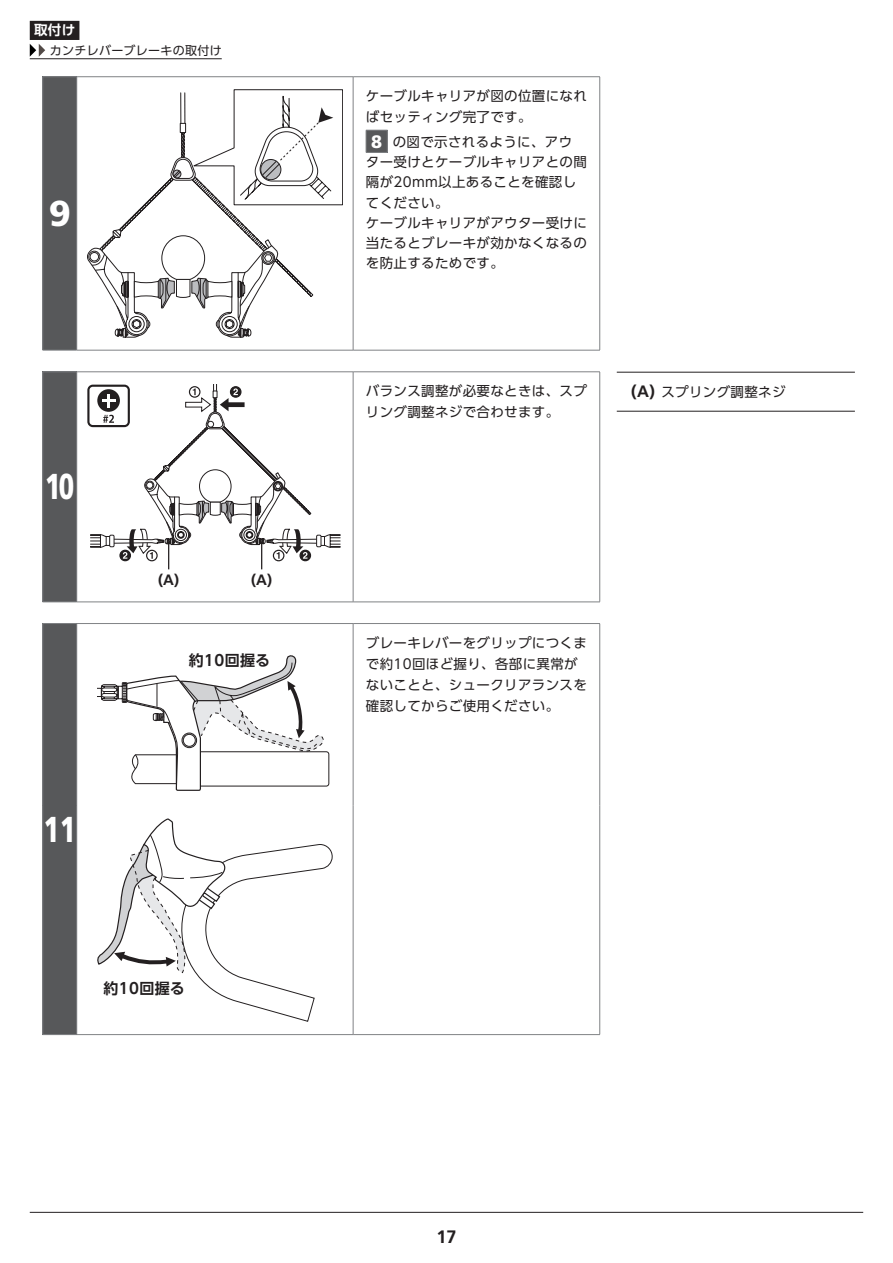
<style>
.page{position:relative;width:893px;height:1263px;background:#fff}
.page>*{position:absolute;margin:0;border:0;box-sizing:border-box;transform-origin:0 0}
.t1{font:900 36px "Frutiger LT Pro";color:#fff;scale:.7 1}
.t2{font:900 36px "Frutiger LT Pro";color:#fff}
.t3{font:700 18px "Frutiger LT Pro";color:#231f20}
.t4{font:700 15px "UD Shin Go Pro De";letter-spacing:.025em;color:#231f20}
.t5{font:700 15px "Frutiger LT Pro";color:#231f20}
.t6{font:13.5px/20.2px "UD Shin Go Pro";letter-spacing:.025em;color:#231f20}
.t7{font:700 13.5px "UD Shin Go Pro De";color:#fff}
.t8{font:12px "UD Shin Go Pro";letter-spacing:.025em;color:#231f20}
.s1{font-family:"Frutiger LT Pro";font-weight:900;font-size:18px;color:#fff}
.s2{font-family:"Frutiger LT Pro";font-weight:700;font-size:16.5px}
</style>
<div class="page">
<div style="left:30px;top:21px;width:49px;height:19px;background:#231f20"></div>
<hr style="left:30px;top:58px;width:192px;height:1px;background:#231f20">
<svg style="left:30px;top:44px;width:15px;height:13px"></svg>
<hr style="left:30px;top:1212px;width:833px;height:1px;background:#231f20">
<div style="left:43px;top:77px;width:34px;height:273px;background:#57585a"></div>
<hr style="left:43px;top:76px;width:34px;height:1px;background:#808285">
<hr style="left:42px;top:77px;width:1px;height:273px;background:#808285">
<hr style="left:77px;top:76px;width:276px;height:1px;background:#808285">
<hr style="left:76px;top:77px;width:1px;height:273px;background:#808285">
<hr style="left:353px;top:76px;width:247px;height:1px;background:#808285">
<hr style="left:353px;top:77px;width:1px;height:273px;background:#808285">
<hr style="left:599px;top:77px;width:1px;height:273px;background:#808285">
<hr style="left:43px;top:350px;width:34px;height:1px;background:#808285">
<hr style="left:77px;top:350px;width:276px;height:1px;background:#808285">
<hr style="left:353px;top:350px;width:247px;height:1px;background:#808285">
<svg style="left:87px;top:89px;width:256px;height:248px"></svg>
<svg style="left:366px;top:130px;width:22px;height:23px"></svg>
<div style="left:43px;top:372px;width:34px;height:230px;background:#57585a"></div>
<hr style="left:43px;top:372px;width:34px;height:1px;background:#808285">
<hr style="left:42px;top:372px;width:1px;height:230px;background:#808285">
<hr style="left:77px;top:372px;width:276px;height:1px;background:#808285">
<hr style="left:76px;top:372px;width:1px;height:230px;background:#808285">
<hr style="left:353px;top:372px;width:247px;height:1px;background:#808285">
<hr style="left:353px;top:372px;width:1px;height:230px;background:#808285">
<hr style="left:599px;top:372px;width:1px;height:230px;background:#808285">
<hr style="left:43px;top:602px;width:34px;height:1px;background:#808285">
<hr style="left:77px;top:602px;width:276px;height:1px;background:#808285">
<hr style="left:353px;top:602px;width:247px;height:1px;background:#808285">
<svg style="left:87px;top:385px;width:254px;height:184px"></svg>
<hr style="left:617px;top:411px;width:238px;height:1px;background:#231f20">
<hr style="left:617px;top:372px;width:238px;height:1px;background:#231f20">
<div style="left:43px;top:623px;width:34px;height:411px;background:#57585a"></div>
<hr style="left:43px;top:623px;width:34px;height:1px;background:#808285">
<hr style="left:42px;top:624px;width:1px;height:182px;background:#808285">
<hr style="left:77px;top:623px;width:276px;height:1px;background:#808285">
<hr style="left:76px;top:624px;width:1px;height:182px;background:#808285">
<hr style="left:353px;top:623px;width:247px;height:1px;background:#808285">
<hr style="left:353px;top:624px;width:1px;height:182px;background:#808285">
<hr style="left:599px;top:624px;width:1px;height:182px;background:#808285">
<hr style="left:42px;top:806px;width:1px;height:228px;background:#808285">
<hr style="left:76px;top:806px;width:1px;height:228px;background:#808285">
<hr style="left:353px;top:806px;width:1px;height:228px;background:#808285">
<hr style="left:599px;top:806px;width:1px;height:228px;background:#808285">
<hr style="left:43px;top:1034px;width:34px;height:1px;background:#808285">
<hr style="left:77px;top:1034px;width:276px;height:1px;background:#808285">
<hr style="left:353px;top:1034px;width:247px;height:1px;background:#808285">
<svg style="left:98px;top:655px;width:232px;height:136px"></svg>
<svg style="left:97px;top:818px;width:235px;height:204px"></svg>
<p class="t7" style="left:34px;top:19px;width:43px">取付け</p>
<p class="t8" style="left:50px;top:40px;width:173px">カンチレバーブレーキの取付け</p>
<h1 class="t2" style="left:49px;top:192px;width:24px">9</h1>
<h1 class="t1" style="left:45px;top:465px;width:43px">10</h1>
<p class="t5" style="left:158px;top:571px;width:22px">(A)</p>
<p class="t5" style="left:251px;top:571px;width:22px">(A)</p>
<p class="t4" style="left:189px;top:648px;width:83px">約10回握る</p>
<h1 class="t1" style="left:44px;top:807px;width:46px">11</h1>
<p class="t4" style="left:103px;top:976px;width:83px">約10回握る</p>
<p class="t6" style="left:366px;top:86px;width:223px">ケーブルキャリアが図の位置になればセッティング完了です。</p>
<p class="t6" style="left:366px;top:131px;width:223px;text-indent:5px"><span class="s1">8</span> の図で示されるように、アウター受けとケーブルキャリアとの間隔が20mm以上あることを確認してください。<br>ケーブルキャリアがアウター受けに当たるとブレーキが効かなくなるのを防止するためです。</p>
<p class="t6" style="left:366px;top:381px;width:223px">バランス調整が必要なときは、スプリング調整ネジで合わせます。</p>
<p class="t6" style="left:631px;top:381px;width:156px"><span class="s2">(A)</span> スプリング調整ネジ</p>
<p class="t6" style="left:366px;top:632px;width:223px;line-height:21px">ブレーキレバーをグリップにつくまで約10回ほど握り、各部に異常がないことと、シュークリアランスを確認してからご使用ください。</p>
<h2 class="t3" style="left:436px;top:1226px;width:22px">17</h2>
</div>
